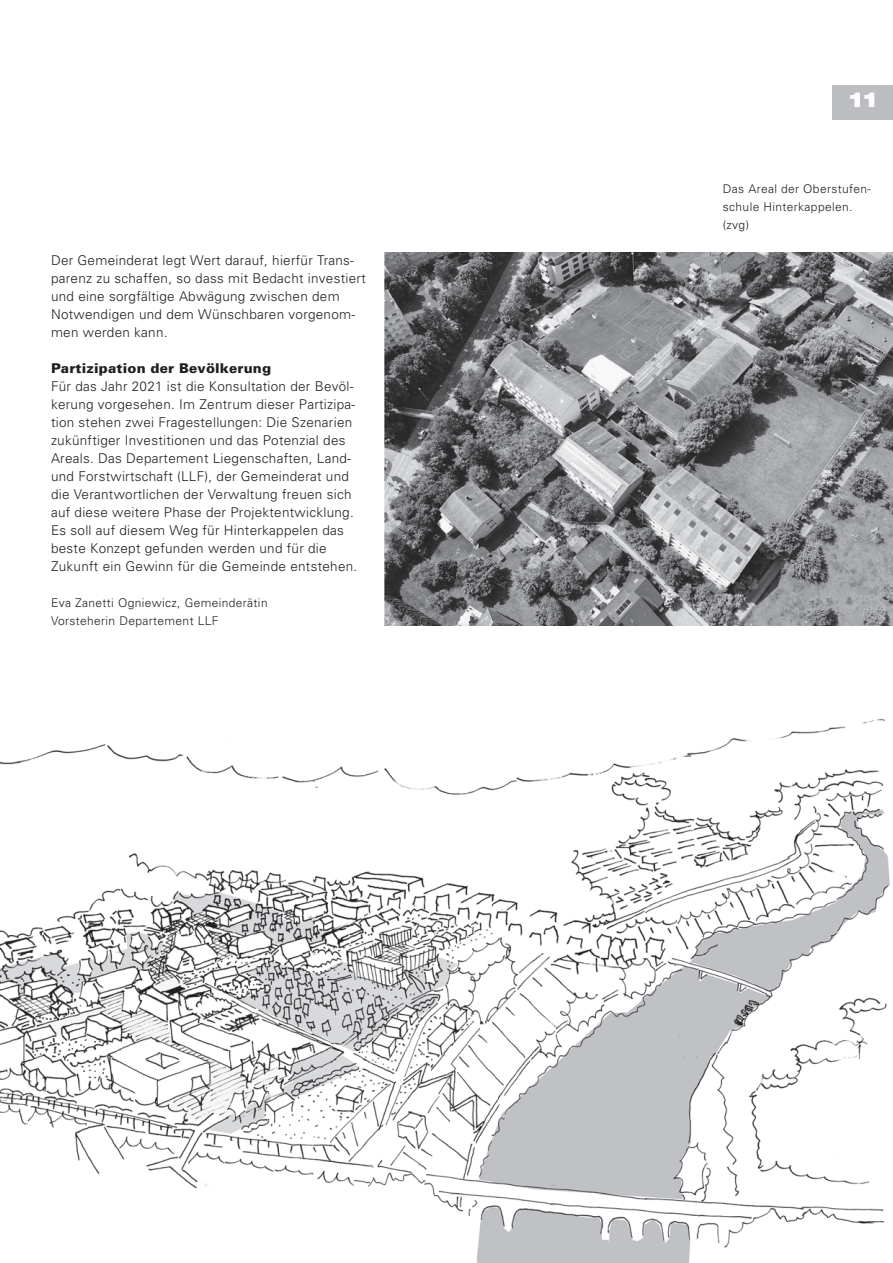
<style>
.page{position:relative;width:893px;height:1263px;background:#fff}
.page>*{position:absolute;margin:0;border:0;box-sizing:border-box;transform-origin:0 0}
.t1{font:900 expanded 21px "Helvetica Neue LT Com";color:#fff}
.t2{font:300 13.5px/18px "Univers";letter-spacing:.02em;color:#231f20}
.t3{font:900 13.5px "Univers";letter-spacing:.015em;color:#231f20}
.t4{font:300 12px/18px "Univers";letter-spacing:.03em;color:#231f20}
</style>
<div class="page">
<div style="left:832px;top:85px;width:61px;height:35px;background:#bcbdc0"></div>
<img style="left:0;top:718px;width:890px;height:545px">
<img style="left:385px;top:253px;width:508px;height:372px">
<p class="t2" style="left:51px;top:251px;width:316px">Der Gemeinderat legt Wert darauf, hierfür Trans&shy;parenz zu schaffen, so dass mit Bedacht investiert und eine sorgfältige Abwägung zwischen dem Notwendigen und dem Wünschbaren vorgenom&shy;men werden kann.</p>
<p class="t3" style="left:51px;top:360px;width:222px">Partizipation der Bevölkerung</p>
<p class="t2" style="left:51px;top:377px;width:308px">Für das Jahr 2021 ist die Konsultation der Bevöl&shy;kerung vorgesehen. Im Zentrum dieser Partizipa&shy;tion stehen zwei Fragestellungen: Die Szenarien zukünftiger Investitionen und das Potenzial des Areals. Das Departement Liegenschaften, Land&shy;und Forstwirtschaft (LLF), der Gemeinderat und die Verantwortlichen der Verwaltung freuen sich auf diese weitere Phase der Projektentwicklung.<br>Es soll auf diesem Weg für Hinterkappelen das beste Konzept gefunden werden und für die Zukunft ein Gewinn für die Gemeinde entstehen.</p>
<p class="t4" style="left:51px;top:594px;width:218px">Eva Zanetti Ogniewicz, Gemeinderätin<br>Vorsteherin Departement LLF</p>
<h1 class="t1" style="left:849px;top:86px;width:30px">11</h1>
<p class="t4" style="left:723px;top:180px;width:150px">Das Areal der Oberstufen&shy;schule Hinterkappelen. (zvg)</p>
</div>
